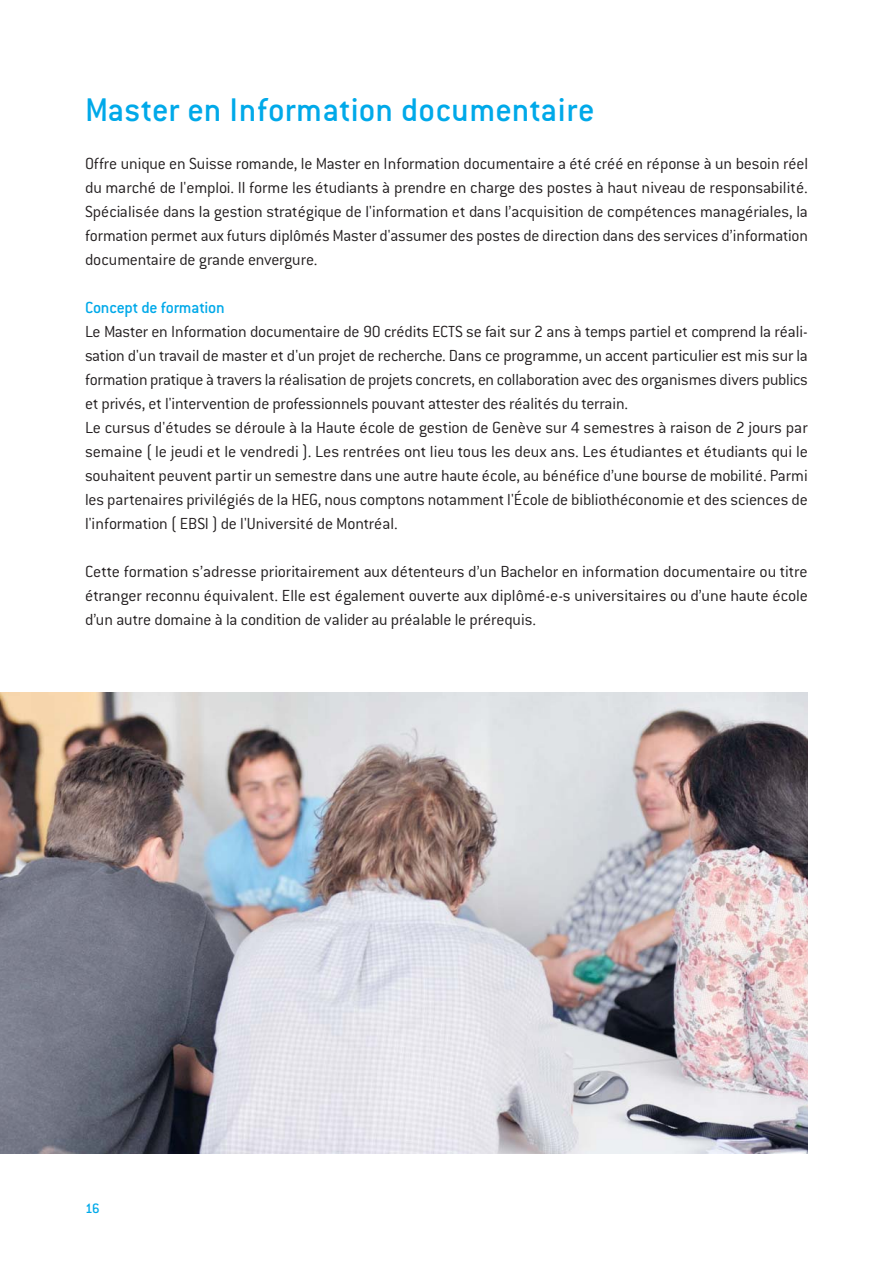
<style>
.page{position:relative;width:893px;height:1263px;background:#fff}
.page>*{position:absolute;margin:0;border:0;box-sizing:border-box;transform-origin:0 0}
.t1{font:500 36px "Conduit ITC";letter-spacing:.005em;color:#00a9e9}
.t2{font:300 17.7px/24px "Conduit ITC";letter-spacing:-.01em;color:#231f20;text-align:justify}
.t3{font:500 17.7px "Conduit ITC";letter-spacing:-.015em;color:#00a9e9}
.t4{font:500 15px "Conduit ITC";color:#00a9e9}
</style>
<div class="page">
<img style="left:0;top:692px;width:808px;height:461px">
<h1 class="t1" style="left:85px;top:95px;width:511px">Master en Information documentaire</h1>
<p class="t2" style="left:85px;top:153px;width:724px">Offre unique en Suisse romande, le Master en Information documentaire a été créé en réponse à un besoin réel du marché de l'emploi. Il forme les étudiants à prendre en charge des postes à haut niveau de responsabilité.<br>Spécialisée dans la gestion stratégique de l'information et dans l’acquisition de compétences managériales, la formation permet aux futurs diplômés Master d'assumer des postes de direction dans des services d’information documentaire de grande envergure.</p>
<p class="t3" style="left:85px;top:300px;width:141px">Concept de formation</p>
<p class="t2" style="left:85px;top:321px;width:724px;text-align:left">Le Master en Information documentaire de 90 crédits ECTS se fait sur 2 ans à temps partiel et comprend la réali&shy;sation d'un travail de master et d'un projet de recherche. Dans ce programme, un accent particulier est mis sur la formation pratique à travers la réalisation de projets concrets, en collaboration avec des organismes divers publics et privés, et l'intervention de professionnels pouvant attester des réalités du terrain.<br>Le cursus d'études se déroule à la Haute école de gestion de Genève sur 4 semestres à raison de 2 jours par semaine ( le jeudi et le vendredi ). Les rentrées ont lieu tous les deux ans. Les étudiantes et étudiants qui le souhaitent peuvent partir un semestre dans une autre haute école, au bénéfice d’une bourse de mobilité. Parmi les partenaires privilégiés de la HEG, nous comptons notamment l'École de bibliothéconomie et des sciences de l'information ( EBSI ) de l'Université de Montréal.</p>
<p class="t2" style="left:85px;top:561px;width:724px">Cette formation s’adresse prioritairement aux détenteurs d’un Bachelor en information documentaire ou titre étranger reconnu équivalent. Elle est également ouverte aux diplômé-e-s universitaires ou d’une haute école d’un autre domaine à la condition de valider au préalable le prérequis.</p>
<p class="t4" style="left:85px;top:1202px;width:16px">16</p>
</div>
